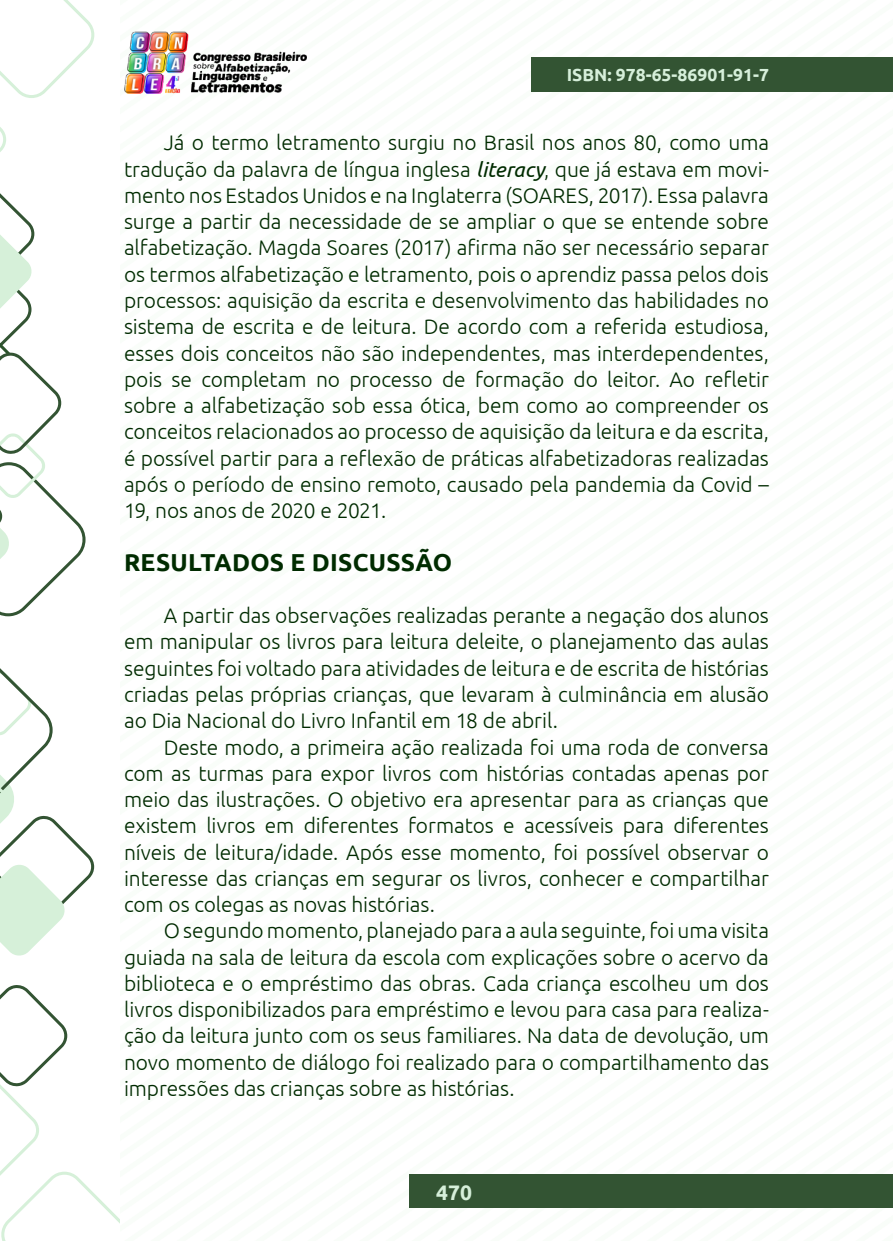
<style>
.page{position:relative;width:893px;height:1241px;background:#fff}
.page>*{position:absolute;margin:0;border:0;box-sizing:border-box;transform-origin:0 0}
._9_SUBTÍTULO{font:700 24.5px "Ubuntu";letter-spacing:.01em;color:#002b00}
._8_CORPO{font:300 21px/26.2px "Ubuntu";letter-spacing:-.005em;color:#002b00;text-align:justify}
.t1{font:700 21px "Ubuntu";color:#d6efda}
.t2{font:700 17.5px "Ubuntu";color:#d6efda}
.s1{font-weight:400;font-style:italic}
</style>
<div class="page">
<img style="left:124px;top:31px;width:182px;height:62px">
<div style="left:532px;top:57px;width:361px;height:35px;background:#335433"></div>
<div style="left:410px;top:1174px;width:483px;height:33px;background:#335433"></div>
<svg style="left:0;top:985px;width:119px;height:255px"></svg>
<svg style="left:0;top:0;width:94px;height:616px"></svg>
<svg style="left:0;top:668px;width:94px;height:288px"></svg>
<p class="t2" style="left:567px;top:64px;width:204px">ISBN: 978-65-86901-91-7</p>
<p class="_8_CORPO" style="left:124px;top:129px;width:646px;text-indent:40px">Já o termo letramento surgiu no Brasil nos anos 80, como uma tradução da palavra de língua inglesa <span class="s1">literacy</span>, que já estava em movi&shy;mento nos Estados Unidos e na Inglaterra (SOARES, 2017). Essa palavra surge a partir da necessidade de se ampliar o que se entende sobre alfabetização. Magda Soares (2017) afirma não ser necessário separar os termos alfabetização e letramento, pois o aprendiz passa pelos dois processos: aquisição da escrita e desenvolvimento das habilidades no sistema de escrita e de leitura. De acordo com a referida estudiosa, esses dois conceitos não são independentes, mas interdependentes, pois se completam no processo de formação do leitor. Ao refletir sobre a alfabetização sob essa ótica, bem como ao compreender os conceitos relacionados ao processo de aquisição da leitura e da escrita, é possível partir para a reflexão de práticas alfabetizadoras realizadas após o período de ensino remoto, causado pela pandemia da Covid – 19, nos anos de 2020 e 2021.</p>
<p class="_9_SUBTÍTULO" style="left:124px;top:547px;width:330px">RESULTADOS E DISCUSSÃO</p>
<p class="_8_CORPO" style="left:124px;top:602px;width:646px;text-indent:40px">A partir das observações realizadas perante a negação dos alunos em manipular os livros para leitura deleite, o planejamento das aulas seguintes foi voltado para atividades de leitura e de escrita de histórias criadas pelas próprias crianças, que levaram à culminância em alusão ao Dia Nacional do Livro Infantil em 18 de abril.</p>
<p class="_8_CORPO" style="left:124px;top:733px;width:646px;text-indent:40px">Deste modo, a primeira ação realizada foi uma roda de conversa com as turmas para expor livros com histórias contadas apenas por meio das ilustrações. O objetivo era apresentar para as crianças que existem livros em diferentes formatos e acessíveis para diferentes níveis de leitura/idade. Após esse momento, foi possível observar o interesse das crianças em segurar os livros, conhecer e compartilhar com os colegas as novas histórias.</p>
<p class="_8_CORPO" style="left:124px;top:917px;width:646px;text-indent:40px">O segundo momento, planejado para a aula seguinte, foi uma visita guiada na sala de leitura da escola com explicações sobre o acervo da biblioteca e o empréstimo das obras. Cada criança escolheu um dos livros disponibilizados para empréstimo e levou para casa para realiza&shy;ção da leitura junto com os seus familiares. Na data de devolução, um novo momento de diálogo foi realizado para o compartilhamento das impressões das crianças sobre as histórias.</p>
<p class="t1" style="left:436px;top:1178px;width:37px">470</p>
</div>
